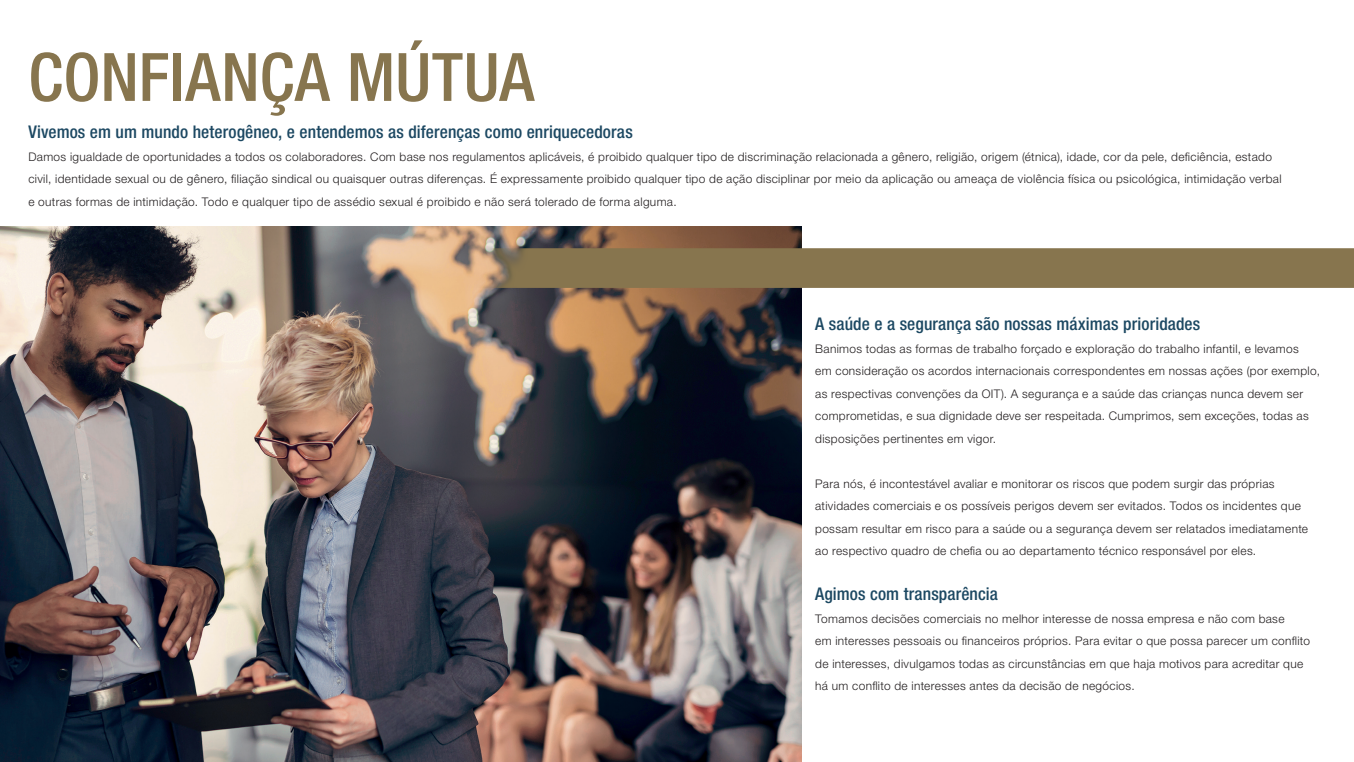
<style>
.page{position:relative;width:1354px;height:762px;background:#fff}
.page>*{position:absolute;margin:0;border:0;box-sizing:border-box;transform-origin:0 0}
.t1{font:500 condensed 66.75px "Helvetica Neue LT Pro";letter-spacing:.005em;color:#87754e}
.t2{font:500 condensed 17.5px "Helvetica Neue LT Pro";letter-spacing:.005em;color:#1c4862}
.t3{font:300 11.88px/22.5px "Helvetica Neue LT Pro";letter-spacing:.03em;color:#231f20}
</style>
<div class="page">
<img style="left:0;top:227px;width:801px;height:534px">
<svg style="left:462px;top:248px;width:892px;height:40px;background:#897751"></svg>
<h1 class="t1" style="left:28px;top:37px;width:507px">CONFIANÇA MÚTUA</h1>
<h2 class="t2" style="left:28px;top:122px;width:606px">Vivemos em um mundo heterogêneo, e entendemos as diferenças como enriquecedoras</h2>
<p class="t3" style="left:28px;top:145px;width:1254px">Damos igualdade de oportunidades a todos os colaboradores. Com base nos regulamentos aplicáveis, é proibido qualquer tipo de discriminação relacionada a gênero, religião, origem (étnica), idade, cor da pele, deficiência, estado civil, identidade sexual ou de gênero, filiação sindical ou quaisquer outras diferenças. É expressamente proibido qualquer tipo de ação disciplinar por meio da aplicação ou ameaça de violência física ou psicológica, intimidação verbal e outras formas de intimidação. Todo e qualquer tipo de assédio sexual é proibido e não será tolerado de forma alguma.</p>
<h2 class="t2" style="left:815px;top:313px;width:386px">A saúde e a segurança são nossas máximas prioridades</h2>
<p class="t3" style="left:815px;top:337px;width:506px">Banimos todas as formas de trabalho forçado e exploração do trabalho infantil, e levamos<br>em consideração os acordos internacionais correspondentes em nossas ações (por exemplo, as respectivas convenções da OIT). A segurança e a saúde das crianças nunca devem ser comprometidas, e sua dignidade deve ser respeitada. Cumprimos, sem exceções, todas as disposições pertinentes em vigor.</p>
<p class="t3" style="left:815px;top:472px;width:494px">Para nós, é incontestável avaliar e monitorar os riscos que podem surgir das próprias atividades comerciais e os possíveis perigos devem ser evitados. Todos os incidentes que possam resultar em risco para a saúde ou a segurança devem ser relatados imediatamente ao respectivo quadro de chefia ou ao departamento técnico responsável por eles.</p>
<h2 class="t2" style="left:815px;top:583px;width:184px">Agimos com transparência</h2>
<p class="t3" style="left:815px;top:607px;width:496px">Tomamos decisões comerciais no melhor interesse de nossa empresa e não com base<br>em interesses pessoais ou financeiros próprios. Para evitar o que possa parecer um conflito de interesses, divulgamos todas as circunstâncias em que haja motivos para acreditar que há um conflito de interesses antes da decisão de negócios.</p>
</div>
